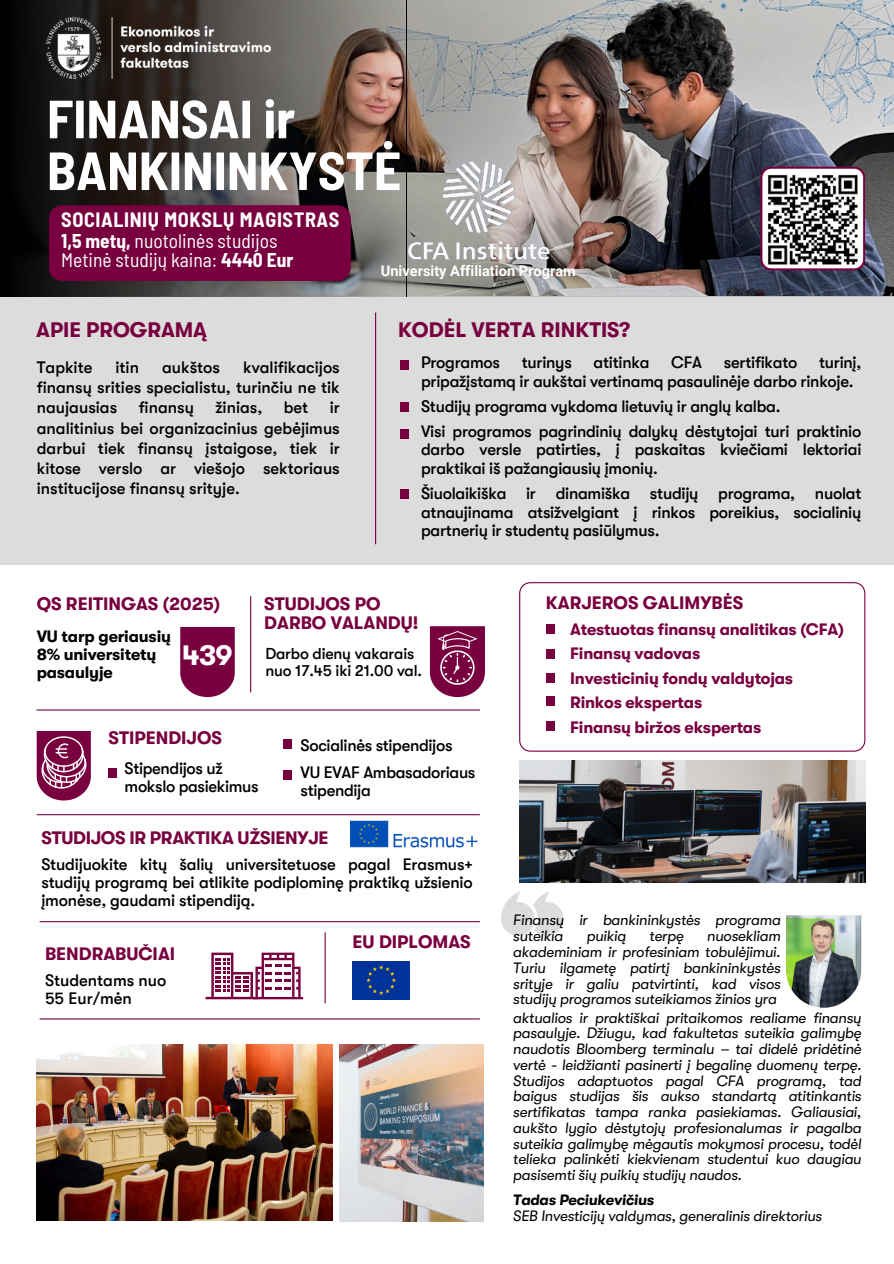
<style>
.page{position:relative;width:894px;height:1264px;background:#fff}
.page>*{position:absolute;margin:0;border:0;box-sizing:border-box;transform-origin:0 0}
.t1{font:700 semi-condensed 53.7px/51.8px "Barlow";color:#fff}
.t2{font:700 28.8px "GT Walsheim";color:#fff}
.t3{font:700 21px "GT Walsheim";color:#78003f}
.t4{font:700 semi-condensed 20.25px "Barlow";letter-spacing:.03em;color:#fff}
.t5{font:semi-condensed 19.5px "Barlow";color:#fff}
.t6{font:700 18px/19.2px "GT Walsheim";color:#78003f}
.t7{font:500 16.5px/20.2px "GT Walsheim";letter-spacing:-.015em;color:#000;text-align:justify}
.t8{font:700 16.5px "GT Walsheim";letter-spacing:-.015em;color:#78003f}
.t9{font:700 16.5px/18px "GT Walsheim";letter-spacing:-.01em;color:#000}
.t10{font:500 15.75px/16.8px "GT Walsheim";letter-spacing:-.01em;color:#000}
.t11{font:italic 15px/15.8px "GT Walsheim";letter-spacing:-.015em;color:#000;text-align:justify}
.t12{font:italic 700 15px "GT Walsheim";letter-spacing:-.015em;color:#000}
.t13{font:700 14.55px "Roboto";color:#fff}
.s1{font-weight:700}
</style>
<div class="page">
<div style="left:0;top:296px;width:893px;height:269px;background:#dcdcdc"></div>
<img style="left:406px;top:0;width:487px;height:296px">
<svg style="left:0;top:0;width:406px;height:296px;background:#453e3a"></svg>
<img style="left:399px;top:224px;width:158px;height:52px">
<img style="left:437px;top:156px;width:82px;height:84px">
<img style="left:47px;top:18px;width:224px;height:60px">
<svg style="left:760px;top:166px;width:104px;height:105px"></svg>
<div style="left:49px;top:205px;width:301px;height:76px;background:#78003f;border-radius:14px"></div>
<svg style="left:519px;top:582px;width:346px;height:169px"></svg>
<div style="left:546px;top:624px;width:9px;height:9px;background:#78003f"></div>
<div style="left:546px;top:649px;width:9px;height:9px;background:#78003f"></div>
<div style="left:546px;top:674px;width:9px;height:9px;background:#78003f"></div>
<img style="left:350px;top:820px;width:128px;height:28px">
<div style="left:399px;top:360px;width:9px;height:9px;background:#78003f"></div>
<hr style="left:375px;top:313px;width:1px;height:231px;background:#78003f">
<div style="left:399px;top:402px;width:9px;height:9px;background:#78003f"></div>
<hr style="left:40px;top:921px;width:439px;height:1px;background:#78003f">
<hr style="left:37px;top:709px;width:442px;height:1px;background:#78003f">
<svg style="left:180px;top:627px;width:55px;height:70px;background:#83144e"></svg>
<hr style="left:250px;top:596px;width:1px;height:96px;background:#78003f">
<hr style="left:37px;top:814px;width:442px;height:1px;background:#78003f">
<svg style="left:430px;top:626px;width:55px;height:71px;background:#8f2d61"></svg>
<div style="left:399px;top:429px;width:9px;height:9px;background:#78003f"></div>
<div style="left:352px;top:961px;width:58px;height:38px;background:#039"></div>
<svg style="left:366px;top:965px;width:30px;height:29px"></svg>
<hr style="left:324px;top:932px;width:1px;height:70px;background:#78003f">
<svg style="left:205px;top:952px;width:98px;height:47px"></svg>
<svg style="left:501px;top:891px;width:62px;height:44px"></svg>
<svg style="left:37px;top:731px;width:54px;height:69px;background:#993f6e"></svg>
<div style="left:283px;top:739px;width:9px;height:9px;background:#78003f"></div>
<div style="left:283px;top:770px;width:9px;height:9px;background:#78003f"></div>
<div style="left:108px;top:768px;width:9px;height:9px;background:#78003f"></div>
<div style="left:399px;top:489px;width:9px;height:9px;background:#78003f"></div>
<div style="left:546px;top:696px;width:8px;height:9px;background:#78003f"></div>
<div style="left:546px;top:721px;width:8px;height:9px;background:#78003f"></div>
<img style="left:36px;top:1044px;width:296px;height:176px">
<img style="left:340px;top:1044px;width:144px;height:177px">
<img style="left:519px;top:760px;width:345px;height:123px">
<img style="left:786px;top:915px;width:74px;height:92px">
<hr style="left:40px;top:1018px;width:439px;height:1px;background:#78003f">
<h5 class="t1" style="left:47px;top:91px;width:356px">FINANSAI ir<br>BANKININKYSTĖ</h5>
<h4 class="t4" style="left:61px;top:207px;width:280px">SOCIALINIŲ MOKSLŲ MAGISTRAS</h4>
<h1 class="t5" style="left:61px;top:228px;width:218px"><span class="s1">1,5 metų,</span> nuotolinės studijos</h1>
<p class="t5" style="left:61px;top:248px;width:233px">Metinė studijų kaina: <span class="s1">4440 Eur</span></p>
<p class="t13" style="left:381px;top:263px;width:196px">University Affiliation Program</p>
<h6 class="t3" style="left:36px;top:318px;width:172px">APIE PROGRAMĄ</h6>
<p class="t3" style="left:398px;top:318px;width:233px">KODĖL VERTA RINKTIS?</p>
<h5 class="t7" style="left:37px;top:357px;width:57px">Tapkite</h5>
<h5 class="t7" style="left:115px;top:357px;width:25px">itin</h5>
<h5 class="t7" style="left:162px;top:357px;width:59px">aukštos</h5>
<h5 class="t7" style="left:37px;top:357px;width:304px;text-indent:206px">kvalifikacijos finansų srities specialistu, turinčiu ne tik naujausias</h5>
<h5 class="t7" style="left:139px;top:398px;width:57px">finansų</h5>
<h5 class="t7" style="left:215px;top:398px;width:49px">žinias,</h5>
<h5 class="t7" style="left:284px;top:398px;width:26px">bet</h5>
<h5 class="t7" style="left:37px;top:398px;width:304px;text-indent:293px">ir analitinius bei organizacinius gebėjimus darbui tiek finansų įstaigose, tiek ir kitose verslo ar viešojo sektoriaus institucijose finansų srityje.</h5>
<h6 class="t7" style="left:421px;top:353px;width:80px">Programos</h6>
<h6 class="t7" style="left:521px;top:353px;width:52px">turinys</h6>
<h6 class="t7" style="left:593px;top:353px;width:57px">atitinka</h6>
<h6 class="t7" style="left:671px;top:353px;width:32px">CFA</h6>
<h6 class="t7" style="left:723px;top:353px;width:75px">sertifikato</h6>
<h6 class="t7" style="left:421px;top:354px;width:441px;line-height:18.5px;text-indent:398px">turinį, pripažįstamq ir aukštai vertinamq pasaulinėje darbo rinkoje.</h6>
<h6 class="t7" style="left:421px;top:396px;width:361px">Studijų programa vykdoma lietuvių ir anglų kalba.</h6>
<h6 class="t7" style="left:421px;top:422px;width:441px;line-height:18.5px">Visi programos pagrindinių dalykų dėstytojai turi praktinio darbo versle patirties, į paskaitas kviečiami lektoriai praktikai iš pažangiausių įmonių.</h6>
<p class="t7" style="left:421px;top:484px;width:441px;line-height:18.5px">Šiuolaikiška ir dinamiška studijų programa, nuolat atnaujinama atsižvelgiant į rinkos poreikius, socialinių partnerių ir studentų pasiūlymus.</p>
<p class="t6" style="left:37px;top:594px;width:185px">QS REITINGAS (2025)</p>
<p class="t9" style="left:37px;top:627px;width:136px">VU tarp geriausių<br>8% universitetų pasaulyje</p>
<p class="t2" style="left:182px;top:639px;width:52px">439</p>
<p class="t6" style="left:264px;top:594px;width:155px">STUDIJOS PO<br>DARBO VALANDŲ!</p>
<p class="t10" style="left:265px;top:646px;width:158px">Darbo dienų vakarais nuo 17.45 iki 21.00 val.</p>
<h3 class="t6" style="left:109px;top:728px;width:115px">STIPENDIJOS</h3>
<p class="t7" style="left:125px;top:759px;width:135px;line-height:18px">Stipendijos už mokslo pasiekimus</p>
<h3 class="t7" style="left:300px;top:735px;width:153px">Socialinės stipendijos</h3>
<h6 class="t7" style="left:300px;top:764px;width:176px;line-height:17.2px">VU EVAF Ambasadoriaus stipendija</h6>
<p class="t6" style="left:42px;top:828px;width:288px">STUDIJOS IR PRAKTIKA UŽSIENYJE</p>
<h5 class="t7" style="left:41px;top:855px;width:432px;line-height:18px">Studijuokite kitų šalių universitetuose pagal Erasmus+ studijų programą bei atlikite podiplominę praktiką užsienio įmonėse, gaudami stipendiją.</h5>
<p class="t6" style="left:45px;top:944px;width:132px">BENDRABUČIAI</p>
<p class="t7" style="left:45px;top:971px;width:123px;line-height:18px">Studentams nuo<br>55 Eur/mėn</p>
<h5 class="t6" style="left:352px;top:932px;width:119px">EU DIPLOMAS</h5>
<p class="t6" style="left:546px;top:593px;width:199px">KARJEROS GALIMYBĖS</p>
<h6 class="t8" style="left:570px;top:619px;width:275px">Atestuotas finansų analitikas (CFA)</h6>
<h5 class="t8" style="left:570px;top:644px;width:131px">Finansų vadovas</h5>
<p class="t8" style="left:570px;top:668px;width:224px">Investicinių fondų valdytojas</p>
<p class="t8" style="left:570px;top:693px;width:133px">Rinkos ekspertas</p>
<p class="t8" style="left:570px;top:717px;width:192px">Finansų biržos ekspertas</p>
<h2 class="t11" style="left:513px;top:912px;width:269px">Finansų ir bankininkystės programa suteikia</h2>
<h2 class="t11" style="left:513px;top:928px;width:269px;text-indent:194px">nuosekliam akademiniam ir profesiniam tobulėjimui.<br>Turiu ilgametę patirtį bankininkystės srityje ir galiu patvirtinti, kad visos studijų programos suteikiamos žinios yra</h2>
<h2 class="t11" style="left:586px;top:928px;width:41px">puikią</h2>
<h2 class="t11" style="left:649px;top:928px;width:36px">terpę</h2>
<h6 class="t11" style="left:513px;top:1009px;width:350px">aktualios ir praktiškai pritaikomos realiame finansų pasaulyje. Džiugu, kad fakultetas suteikia galimybę naudotis Bloomberg terminalu – tai didelė pridėtinė vertė - leidžianti pasinerti į begalinę duomenų terpę.<br>Studijos adaptuotos pagal CFA programą, tad baigus studijas šis aukso standartą atitinkantis sertifikatas tampa ranka pasiekiamas. Galiausiai, aukšto lygio dėstytojų profesionalumas ir pagalba suteikia galimybę mėgautis mokymosi procesu, todėl telieka palinkėti kiekvienam studentui kuo daugiau pasisemti šių puikių studijų naudos.</h6>
<h6 class="t12" style="left:513px;top:1191px;width:143px">Tadas Peciukevičius</h6>
<h6 class="t11" style="left:513px;top:1207px;width:310px">SEB Investicijų valdymas, generalinis direktorius</h6>
</div>
